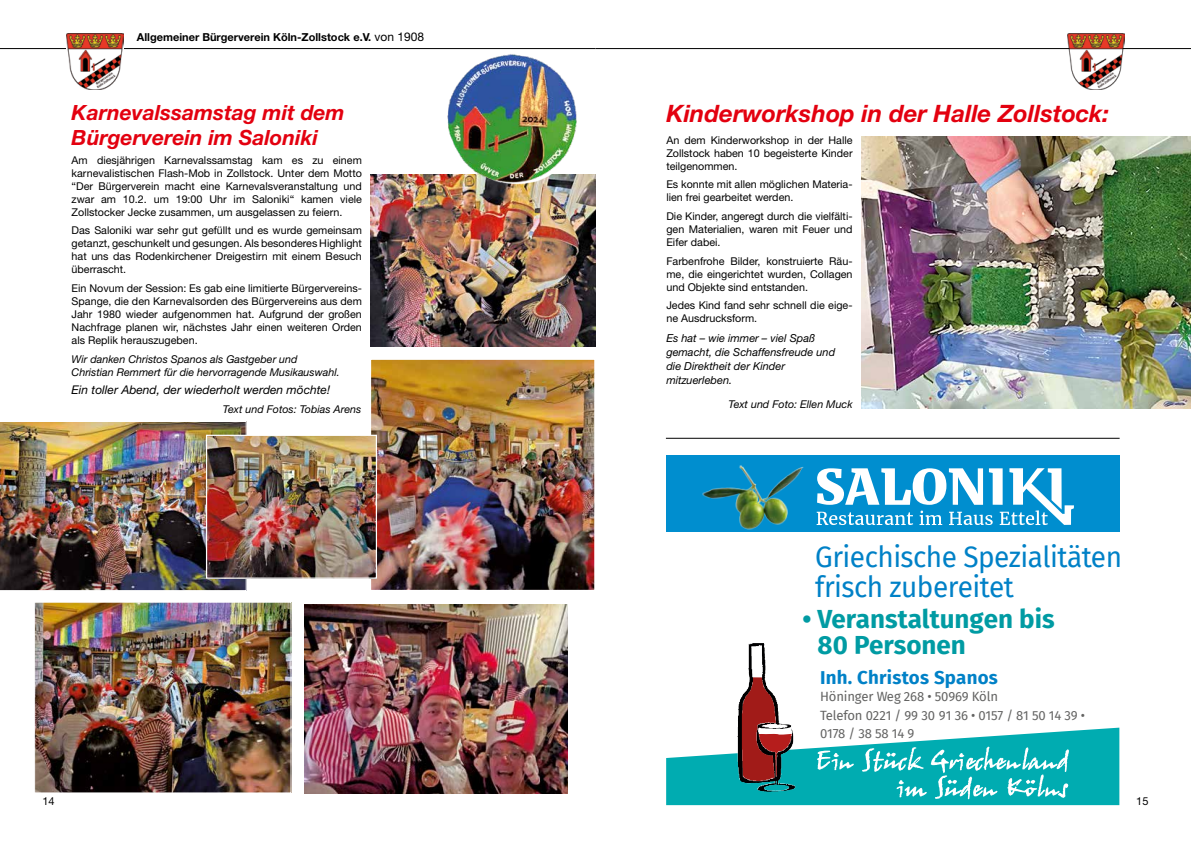
<style>
.page{position:relative;width:1191px;height:842px;background:#fff}
.page>*{position:absolute;margin:0;border:0;box-sizing:border-box;transform-origin:0 0}
.t1{font:28.8px/30.1px "Fira Sans";letter-spacing:-.02em;color:#0081c7}
.t2{font:700 26px/26px "Fira Sans";color:#009ba3}
.t3{font:italic 700 24px "Helvetica Neue LT Std";color:#e3000f}
.t4{font:italic 700 21px/25px "Helvetica Neue LT Std";color:#e3000f}
.t5{font:700 18.7px "Fira Sans";letter-spacing:.01em;color:#0081c7}
.t6{font:13.1px/19.2px "Fira Sans";letter-spacing:-.01em;color:#636362}
.t7{font:13.1px "Fira Sans";letter-spacing:-.01em;color:#656564}
.t8{font:italic 12px "Helvetica Neue LT Std";color:#000}
.t9{font:italic 11px/14px "Helvetica Neue LT Std";color:#000}
.t10{font:700 11px "Helvetica Neue LT Std";color:#000}
.t11{font:11px "Helvetica Neue LT Std";color:#000}
.t12{font:10.8px/13px "Helvetica Neue LT Std";color:#000;text-align:justify}
.t13{font:italic 10.8px/13px "Helvetica Neue LT Std";color:#000}
.s1{font-weight:400;font-size:12px}
.s2{color:#656564}
</style>
<div class="page">
<hr style="left:0;top:48px;width:595px;height:1px;background:#000">
<hr style="left:595px;top:48px;width:596px;height:1px;background:#000">
<img style="left:66px;top:33px;width:57px;height:56px">
<hr style="left:666px;top:438px;width:453px;height:1px;background:#000">
<img style="left:748px;top:643px;width:18px;height:34px">
<svg style="left:666px;top:677px;width:453px;height:128px"></svg>
<div style="left:666px;top:456px;width:453px;height:76px;background:#008ecf"></div>
<svg style="left:816px;top:468px;width:258px;height:57px"></svg>
<img style="left:702px;top:465px;width:102px;height:65px">
<img style="left:305px;top:605px;width:262px;height:188px">
<img style="left:370px;top:174px;width:225px;height:172px">
<img style="left:36px;top:604px;width:253px;height:187px">
<div style="left:34px;top:602px;width:257px;height:191px;border:1px solid #fff"></div>
<img style="left:0;top:421px;width:247px;height:170px">
<img style="left:443px;top:54px;width:138px;height:129px">
<img style="left:372px;top:361px;width:221px;height:228px">
<div style="left:370px;top:359px;width:225px;height:232px;border:1px solid #fff"></div>
<img style="left:1067px;top:33px;width:58px;height:56px">
<img style="left:208px;top:437px;width:167px;height:140px">
<div style="left:206px;top:435px;width:171px;height:144px;border:1px solid #fff"></div>
<img style="left:861px;top:136px;width:330px;height:272px">
<p class="t10" style="left:137px;top:30px;width:289px">Allgemeiner Bürgerverein Köln-Zollstock e.V. <span class="s1">von 1908</span></p>
<h3 class="t4" style="left:72px;top:99px;width:274px">Karnevalssamstag mit dem<br>Bürgerverein im Saloniki</h3>
<p class="t12" style="left:72px;top:153px;width:292px">Am diesjährigen Karnevalssamstag kam es zu einem karnevalistischen Flash-Mob in Zollstock. Unter dem Motto “Der Bürgerverein macht eine Karnevalsveranstaltung und zwar am 10.2. um 19:00 Uhr im Saloniki“ kamen viele Zollstocker Jecke zusammen, um ausgelassen zu feiern.</p>
<p class="t12" style="left:72px;top:224px;width:292px">Das Saloniki war sehr gut gefüllt und es wurde gemeinsam getanzt, geschunkelt und gesungen. Als besonderes Highlight hat uns das Rodenkirchener Dreigestirn mit einem Besuch überrascht.</p>
<p class="t12" style="left:72px;top:281px;width:292px">Ein Novum der Session: Es gab eine limitierte Bürgervereins-Spange, die den Karnevalsorden des Bürgervereins aus dem Jahr 1980 wieder aufgenommen hat. Aufgrund der großen Nachfrage planen wir, nächstes Jahr einen weiteren Orden als Replik herauszugeben.</p>
<p class="t13" style="left:72px;top:352px;width:270px">Wir danken Christos Spanos als Gastgeber und<br>Christian Remmert für die hervorragende Musikauswahl.</p>
<p class="t8" style="left:72px;top:383px;width:260px">Ein toller Abend, der wiederholt werden möchte!</p>
<p class="t13" style="left:223px;top:402px;width:140px">Text und Fotos: Tobias Arens</p>
<p class="t11" style="left:43px;top:795px;width:14px">14</p>
<h3 class="t3" style="left:666px;top:99px;width:444px">Kinderworkshop in der Halle Zollstock:</h3>
<p class="t12" style="left:666px;top:133px;width:188px">An dem Kinderworkshop in der Halle Zollstock haben 10 begeisterte Kinder teilgenommen.</p>
<p class="t12" style="left:666px;top:178px;width:188px">Es konnte mit allen möglichen Materia&shy;lien frei gearbeitet werden.</p>
<p class="t12" style="left:666px;top:209px;width:188px">Die Kinder, angeregt durch die vielfälti&shy;gen Materialien, waren mit Feuer und Eifer dabei.</p>
<p class="t12" style="left:666px;top:254px;width:188px">Farbenfrohe Bilder, konstruierte Räu&shy;me, die eingerichtet wurden, Collagen und Objekte sind entstanden.</p>
<p class="t12" style="left:666px;top:299px;width:188px">Jedes Kind fand sehr schnell die eige&shy;ne Ausdrucksform.</p>
<p class="t9" style="left:666px;top:331px;width:170px">Es hat – wie immer – viel Spaß gemacht, die Schaffensfreude und die Direktheit der Kinder mitzuerleben.</p>
<p class="t13" style="left:728px;top:397px;width:126px">Text und Foto: Ellen Muck</p>
<h1 class="t1" style="left:815px;top:541px;width:308px">Griechische Spezialitäten frisch zubereitet</h1>
<h2 class="t2" style="left:817px;top:604px;width:238px;text-indent:-15px">• Veranstaltungen bis<br>80 Personen</h2>
<h3 class="t5" style="left:820px;top:662px;width:179px">Inh. Christos Spanos</h3>
<p class="t6" style="left:820px;top:687px;width:266px">Höninger Weg 268 • 50969 Köln<br>Telefon 0221 / 99 30 91 36 • <span class="s2">0157 / 81 50 14 39</span> •</p>
<p class="t7" style="left:820px;top:724px;width:96px">0178 / 38 58 14 9</p>
<p class="t11" style="left:1136px;top:795px;width:14px">15</p>
</div>
